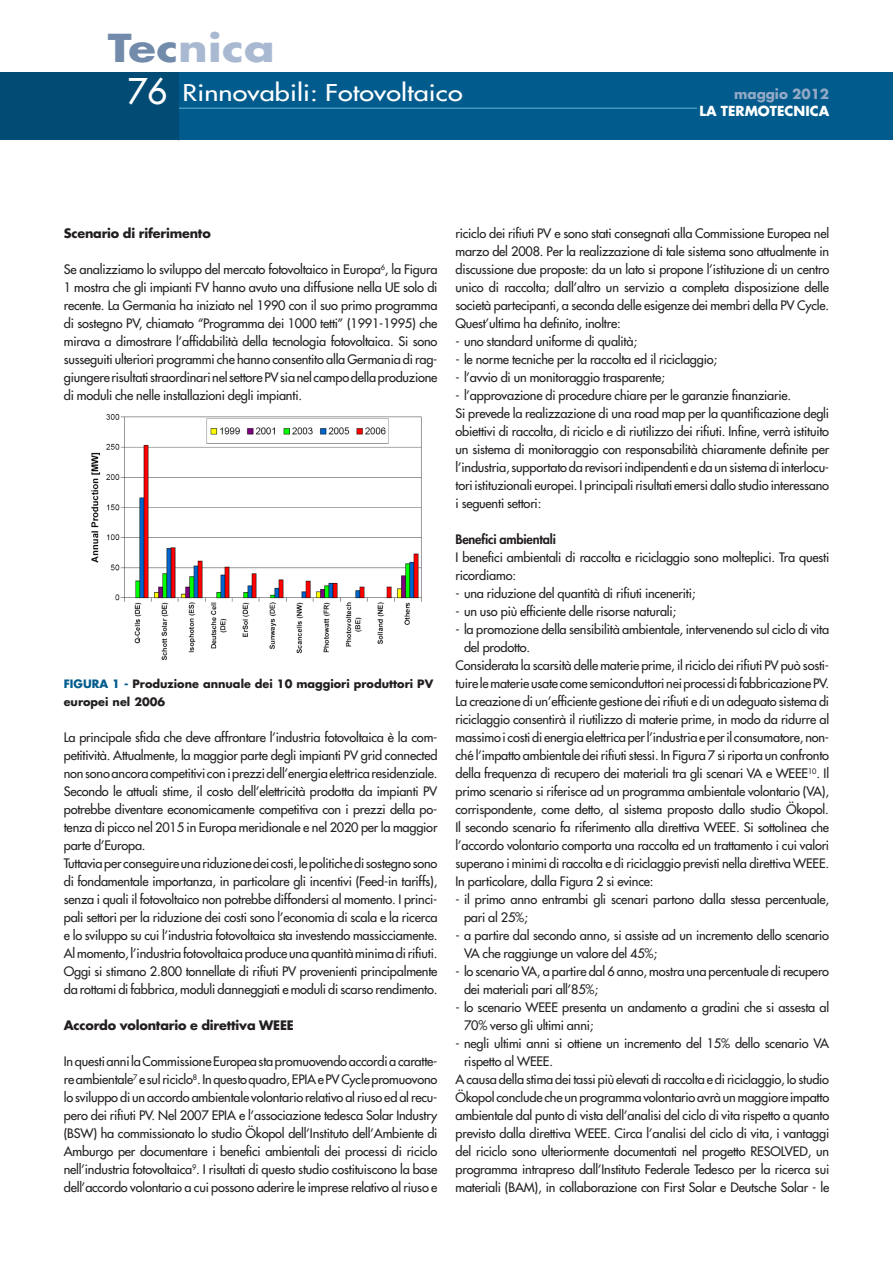
<style>
.page{position:relative;width:893px;height:1263px;background:#fff}
.page>*{position:absolute;margin:0;border:0;box-sizing:border-box;transform-origin:0 0}
.t1{font:700 37.5px "Futura";letter-spacing:.005em;color:#a9b9d1;scale:1.2 1}
.Normale{font:34.5px "Futura";color:#fff}
._00_testatina{font:22.5px "Futura";letter-spacing:.005em;color:#fff;scale:1.2 1}
.Normale-2{font:700 13.5px "Futura";color:#fff}
.Normale-3{font:700 13.5px "Futura";color:#93a9c6}
.t2{font:12.75px/18px "Futura";letter-spacing:-.015em;color:#231f20;text-align:justify}
.t3{font:700 12.75px "Futura";letter-spacing:-.015em;color:#231f20}
.t4{font:800 12.75px "Futura";letter-spacing:-.015em;color:#231f20}
._06_dida{font:700 11.25px/18px "Futura";color:#231f20}
.s1{color:#728baa}
.s2{color:#015c8d}
</style>
<div class="page">
<div style="left:0;top:72px;width:893px;height:68px;background:#015c8d"></div>
<div style="left:0;top:72px;width:179px;height:68px;background:#014b75"></div>
<hr style="left:179px;top:107px;width:518px;height:2px;background:#4497c2">
<img style="left:91px;top:414px;width:331px;height:247px">
<p class="t1" style="left:108px;top:22px;width:141px"><span class="s1">Tec</span>nica</p>
<p class="Normale" style="left:127px;top:69px;width:41px">76</p>
<p class="_00_testatina" style="left:183px;top:78px;width:235px">Rinnovabili: Fotovoltaico</p>
<p class="Normale-3" style="left:734px;top:84px;width:97px">maggio 2012</p>
<p class="Normale-2" style="left:699px;top:102px;width:131px">LA TERMOTECNICA</p>
<p class="t3" style="left:64px;top:224px;width:149px">Scenario di riferimento</p>
<p class="t2" style="left:64px;top:260px;width:375px">Se analizziamo lo sviluppo del mercato fotovoltaico in Europa<sup>6</sup>, la Figura 1 mostra che gli impianti FV hanno avuto una diffusione nella UE solo di recente. La Germania ha iniziato nel 1990 con il suo primo programma di sostegno PV, chiamato “Programma dei 1000 tetti” (1991-1995) che mirava a dimostrare l’affidabilità della tecnologia fotovoltaica. Si sono susseguiti ulteriori programmi che hanno consentito alla Germania di rag&shy;giungere risultati straordinari nel settore PV sia nel campo della produzione di moduli che nelle installazioni degli impianti.</p>
<p class="_06_dida" style="left:64px;top:674px;width:371px"><span class="s2">FIGURA 1 -</span> Produzione annuale dei 10 maggiori produttori PV europei nel 2006</p>
<p class="t2" style="left:64px;top:728px;width:375px">La principale sfida che deve affrontare l’industria fotovoltaica è la com&shy;petitività. Attualmente, la maggior parte degli impianti PV grid connected non sono ancora competitivi con i prezzi dell’energia elettrica residenziale.<br>Secondo le attuali stime, il costo dell’elettricità prodotta da impianti PV potrebbe diventare economicamente competitiva con i prezzi della po&shy;tenza di picco nel 2015 in Europa meridionale e nel 2020 per la maggior parte d’Europa.</p>
<p class="t2" style="left:64px;top:854px;width:375px">Tuttavia per conseguire una riduzione dei costi, le politiche di sostegno sono di fondamentale importanza, in particolare gli incentivi (Feed-in tariffs), senza i quali il fotovoltaico non potrebbe diffondersi al momento. I princi&shy;pali settori per la riduzione dei costi sono l’economia di scala e la ricerca e lo sviluppo su cui l’industria fotovoltaica sta investendo massicciamente.</p>
<p class="t2" style="left:64px;top:944px;width:375px">Al momento, l’industria fotovoltaica produce una quantità minima di rifiuti.<br>Oggi si stimano 2.800 tonnellate di rifiuti PV provenienti principalmente da rottami di fabbrica, moduli danneggiati e moduli di scarso rendimento.</p>
<p class="t3" style="left:64px;top:1016px;width:232px">Accordo volontario e direttiva WEEE</p>
<p class="t2" style="left:64px;top:1052px;width:375px">In questi anni la Commissione Europea sta promuovendo accordi a caratte&shy;re ambientale<sup>7</sup> e sul riciclo<sup>8</sup>. In questo quadro, EPIA e PV Cycle promuovono lo sviluppo di un accordo ambientale volontario relativo al riuso ed al recu&shy;pero dei rifiuti PV. Nel 2007 EPIA e l’associazione tedesca Solar Industry (BSW) ha commissionato lo studio Ökopol dell’Instituto dell’Ambiente di Amburgo per documentare i benefici ambientali dei processi di riciclo nell’industria fotovoltaica<sup>9</sup>. I risultati di questo studio costituiscono la base dell’accordo volontario a cui possono aderire le imprese relativo al riuso e</p>
<p class="t2" style="left:455px;top:224px;width:375px">riciclo dei rifiuti PV e sono stati consegnati alla Commissione Europea nel marzo del 2008. Per la realizzazione di tale sistema sono attualmente in discussione due proposte: da un lato si propone l’istituzione di un centro unico di raccolta; dall’altro un servizio a completa disposizione delle società partecipanti, a seconda delle esigenze dei membri della PV Cycle.<br>Quest’ultima ha definito, inoltre:</p>
<p class="t2" style="left:455px;top:332px;width:183px">- uno standard uniforme di qualità;</p>
<p class="t2" style="left:455px;top:350px;width:263px">- le norme tecniche per la raccolta ed il riciclaggio;</p>
<p class="t2" style="left:455px;top:368px;width:211px">- l’avvio di un monitoraggio trasparente;</p>
<p class="t2" style="left:455px;top:386px;width:337px">- l’approvazione di procedure chiare per le garanzie finanziarie.</p>
<p class="t2" style="left:455px;top:404px;width:375px">Si prevede la realizzazione di una road map per la quantificazione degli obiettivi di raccolta, di riciclo e di riutilizzo dei rifiuti. Infine, verrà istituito un sistema di monitoraggio con responsabilità chiaramente definite per l’industria, supportato da revisori indipendenti e da un sistema di interlocu&shy;tori istituzionali europei. I principali risultati emersi dallo studio interessano i seguenti settori:</p>
<p class="t4" style="left:455px;top:531px;width:102px">Benefici ambientali</p>
<p class="t2" style="left:455px;top:548px;width:375px">I benefici ambientali di raccolta e riciclaggio sono molteplici. Tra questi ricordiamo:</p>
<p class="t2" style="left:455px;top:584px;width:242px">- una riduzione del quantità di rifiuti inceneriti;</p>
<p class="t2" style="left:455px;top:602px;width:222px">- un uso più efficiente delle risorse naturali;</p>
<p class="t2" style="left:464px;top:620px;width:367px;text-indent:-9px">- la promozione della sensibilità ambientale, intervenendo sul ciclo di vita del prodotto.</p>
<p class="t2" style="left:455px;top:656px;width:375px">Considerata la scarsità delle materie prime, il riciclo dei rifiuti PV può sosti&shy;tuire le materie usate come semiconduttori nei processi di fabbricazione PV.<br>La creazione di un’efficiente gestione dei rifiuti e di un adeguato sistema di riciclaggio consentirà il riutilizzo di materie prime, in modo da ridurre al massimo i costi di energia elettrica per l’industria e per il consumatore, non&shy;ché l’impatto ambientale dei rifiuti stessi. In Figura 7 si riporta un confronto della frequenza di recupero dei materiali tra gli scenari VA e WEEE<sup>10</sup>. Il primo scenario si riferisce ad un programma ambientale volontario (VA), corrispondente, come detto, al sistema proposto dallo studio Ökopol.<br>Il secondo scenario fa riferimento alla direttiva WEEE. Si sottolinea che l’accordo volontario comporta una raccolta ed un trattamento i cui valori superano i minimi di raccolta e di riciclaggio previsti nella direttiva WEEE.<br>In particolare, dalla Figura 2 si evince:</p>
<p class="t2" style="left:464px;top:890px;width:367px;text-indent:-9px">- il primo anno entrambi gli scenari partono dalla stessa percentuale, pari al 25%;</p>
<p class="t2" style="left:464px;top:926px;width:367px;text-indent:-9px">- a partire dal secondo anno, si assiste ad un incremento dello scenario<br>VA che raggiunge un valore del 45%;</p>
<p class="t2" style="left:464px;top:962px;width:367px;text-indent:-9px">- lo scenario VA, a partire dal 6 anno, mostra una percentuale di recupero dei materiali pari all’85%;</p>
<p class="t2" style="left:464px;top:998px;width:367px;text-indent:-9px">- lo scenario WEEE presenta un andamento a gradini che si assesta al<br>70% verso gli ultimi anni;</p>
<p class="t2" style="left:464px;top:1034px;width:367px;text-indent:-9px">- negli ultimi anni si ottiene un incremento del 15% dello scenario VA rispetto al WEEE.</p>
<p class="t2" style="left:455px;top:1070px;width:375px">A causa della stima dei tassi più elevati di raccolta e di riciclaggio, lo studio Ökopol conclude che un programma volontario avrà un maggiore impatto ambientale dal punto di vista dell’analisi del ciclo di vita rispetto a quanto previsto dalla direttiva WEEE. Circa l’analisi del ciclo di vita, i vantaggi del riciclo sono ulteriormente documentati nel progetto RESOLVED, un programma intrapreso dall’Instituto Federale Tedesco per la ricerca sui materiali (BAM), in collaborazione con First Solar e Deutsche Solar - le</p>
</div>
